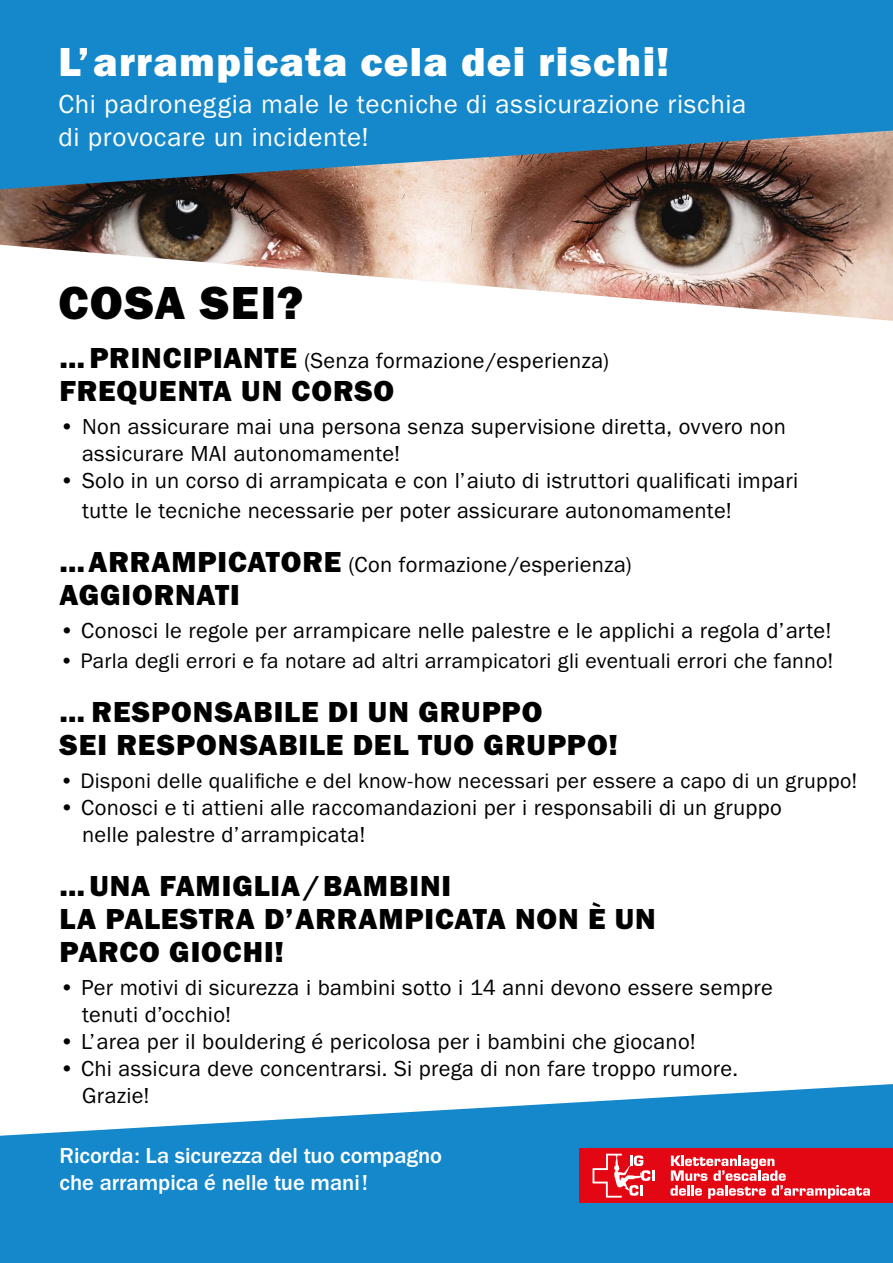
<style>
.page{position:relative;width:893px;height:1263px;background:#fff}
.page>*{position:absolute;margin:0;border:0;box-sizing:border-box;transform-origin:0 0}
.t1{font:48px "Franklin Gothic URW Hea";letter-spacing:.03em;color:#000}
.t2{font:42px "Franklin Gothic URW Hea";letter-spacing:.03em;color:#fff}
.t3{font:30px/33px "Franklin Gothic URW Hea";letter-spacing:.03em;color:#000}
.t4{font:27px/33px "Franklin Gothic URW Boo";letter-spacing:.02em;color:#fff}
.t5{font:22.5px/27px "Franklin Gothic URW Boo";letter-spacing:.01em;color:#000}
.t6{font:500 22.5px/27px "Franklin Gothic URW";color:#fff}
.t7{font:21.75px "Franklin Gothic URW Boo";letter-spacing:.015em;color:#000}
.s1{font-family:"Franklin Gothic URW Hea";font-size:30px}
</style>
<div class="page">
<img style="left:0;top:189px;width:893px;height:132px">
<svg style="left:0;top:0;width:893px;height:189px;background:#2581b7"></svg>
<svg style="left:0;top:1084px;width:893px;height:179px;fill:#1488ca"></svg>
<div style="left:580px;top:1148px;width:313px;height:55px;background:#e30613"></div>
<svg style="left:593px;top:1154px;width:61px;height:43px"></svg>
<svg style="left:670px;top:1155px;width:200px;height:44px"></svg>
<h2 class="t2" style="left:58px;top:34px;width:612px">L’arrampicata cela dei rischi!</h2>
<p class="t4" style="left:58px;top:87px;width:689px">Chi padroneggia male le tecniche di assicurazione rischia di provocare un incidente!</p>
<h1 class="t1" style="left:58px;top:272px;width:246px">COSA SEI?</h1>
<p class="t5" style="left:60px;top:346px;width:551px"><span class="s1">…PRINCIPIANTE</span> (Senza formazione / esperienza)</p>
<h3 class="t3" style="left:60px;top:373px;width:336px">FREQUENTA UN CORSO</h3>
<p class="t5" style="left:82px;top:412px;width:706px;text-indent:-22px">• Non assicurare mai una persona senza supervisione diretta, ovvero non assicurare MAI autonomamente!</p>
<p class="t5" style="left:82px;top:465px;width:718px;line-height:30px;text-indent:-22px">• Solo in un corso di arrampicata e con l’aiuto di istruttori qualificati impari tutte le tecniche necessarie per poter assicurare autonomamente!</p>
<p class="t5" style="left:60px;top:550px;width:574px"><span class="s1">… ARRAMPICATORE</span> (Con formazione / esperienza)</p>
<h3 class="t3" style="left:60px;top:577px;width:182px">AGGIORNATI</h3>
<p class="t5" style="left:60px;top:616px;width:773px">• Conosci le regole per arrampicare nelle palestre e le applichi a regola d’arte!</p>
<p class="t7" style="left:60px;top:647px;width:775px">• Parla degli errori e fa notare ad altri arrampicatori gli eventuali errori che fanno!</p>
<h3 class="t3" style="left:60px;top:694px;width:560px">… RESPONSABILE DI UN GRUPPO<br>SEI RESPONSABILE DEL TUO GRUPPO!</h3>
<p class="t7" style="left:60px;top:767px;width:799px">• Disponi delle qualifiche e del know-how necessari per essere a capo di un gruppo!</p>
<p class="t5" style="left:82px;top:793px;width:701px;text-indent:-22px">• Conosci e ti attieni alle raccomandazioni per i responsabili di un gruppo nelle palestre d’arrampicata!</p>
<h3 class="t3" style="left:60px;top:868px;width:598px">…UNA FAMIGLIA /BAMBINI<br>LA PALESTRA D’ARRAMPICATA NON È UN<br>PARCO GIOCHI!</h3>
<p class="t5" style="left:82px;top:973px;width:692px;text-indent:-22px">• Per motivi di sicurezza i bambini sotto i 14 anni devono essere sempre tenuti d’occhio!</p>
<p class="t5" style="left:60px;top:1027px;width:638px">• L’area per il bouldering é pericolosa per i bambini che giocano!</p>
<p class="t5" style="left:82px;top:1054px;width:657px;text-indent:-22px">• Chi assicura deve concentrarsi. Si prega di non fare troppo rumore.<br>Grazie!</p>
<p class="t6" style="left:60px;top:1142px;width:384px">Ricorda: La sicurezza del tuo compagno che arrampica é nelle tue mani!</p>
</div>
